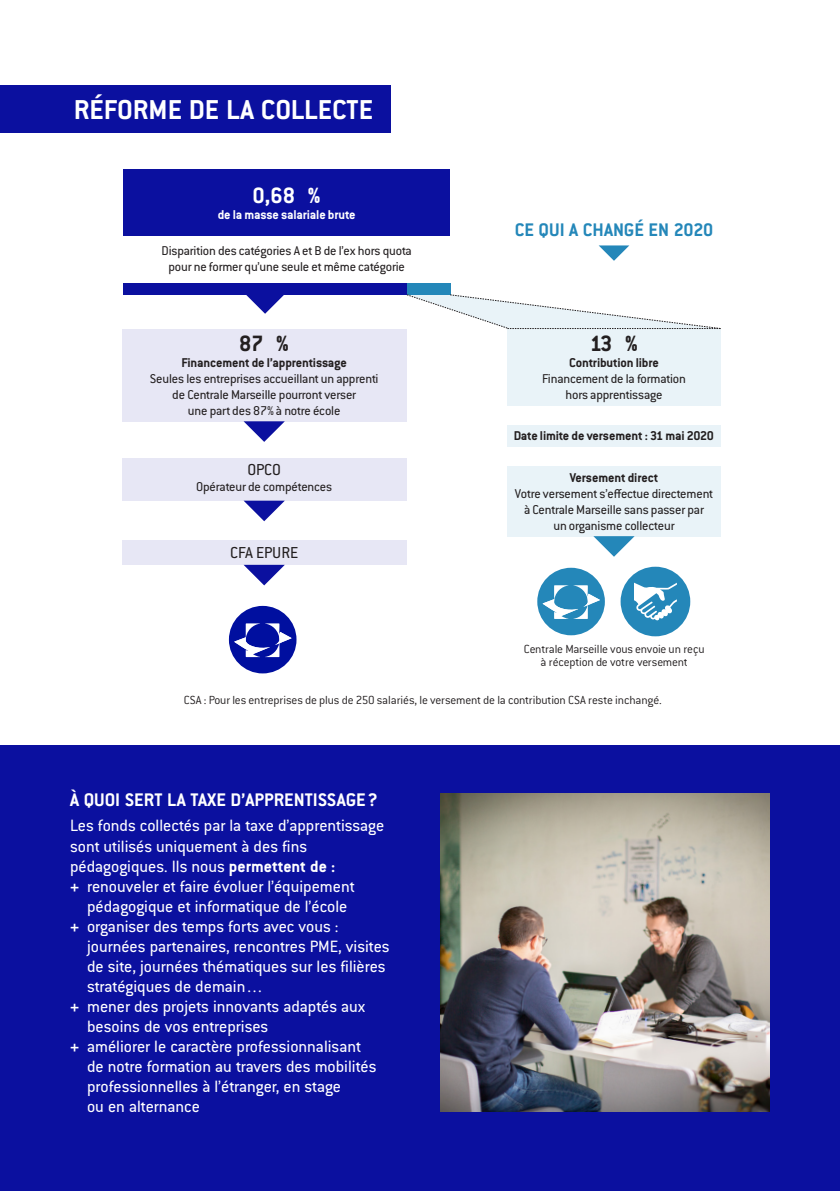
<style>
.page{position:relative;width:840px;height:1191px;background:#fff}
.page>*{position:absolute;margin:0;border:0;box-sizing:border-box;transform-origin:0 0}
.Liste{font:700 30px "Conduit ITC Std";color:#fff}
.t1{font:700 24.4px "Conduit ITC Std";color:#231f20}
.t2{font:700 24.4px "Conduit ITC Std";color:#fff}
.Titre_1_Primaire{font:700 20px "Conduit ITC Std";color:#fff}
.Titre_1_Primaire-2{font:700 20px "Conduit ITC Std";color:#2487b9}
.Texte_noir{font:18px/20px "Conduit ITC Std";color:#fff}
.t3{font:17.4px "Conduit ITC Std";color:#231f20}
.t4{font:14px "Conduit ITC Std";letter-spacing:-.01em;color:#231f20}
.t5{font:700 14px "Conduit ITC Std";letter-spacing:-.01em;color:#231f20}
.t6{font:700 14px "Conduit ITC Std";letter-spacing:-.01em;color:#fff}
.t7{font:300 12.8px "Conduit ITC Std";letter-spacing:-.015em;color:#231f20}
.s1{font-weight:700}
</style>
<div class="page">
<div style="left:0;top:746px;width:839px;height:445px;background:#0b109f"></div>
<div style="left:123px;top:170px;width:327px;height:66px;background:#0b109f"></div>
<div style="left:507px;top:425px;width:213px;height:22px;background:#e9f3f8"></div>
<div style="left:507px;top:466px;width:213px;height:70px;background:#e9f3f8"></div>
<svg style="left:593px;top:536px;width:41px;height:21px"></svg>
<div style="left:122px;top:329px;width:284px;height:92px;background:#e7e7f5"></div>
<svg style="left:243px;top:421px;width:42px;height:21px"></svg>
<div style="left:122px;top:458px;width:284px;height:42px;background:#e7e7f5"></div>
<svg style="left:243px;top:500px;width:42px;height:21px"></svg>
<div style="left:122px;top:541px;width:284px;height:24px;background:#e7e7f5"></div>
<svg style="left:244px;top:565px;width:41px;height:20px"></svg>
<svg style="left:246px;top:295px;width:38px;height:19px"></svg>
<svg style="left:598px;top:245px;width:31px;height:16px"></svg>
<div style="left:123px;top:284px;width:283px;height:11px;background:#0b109f"></div>
<div style="left:406px;top:284px;width:44px;height:11px;background:#2487b9"></div>
<div style="left:507px;top:329px;width:213px;height:76px;background:#e9f3f8"></div>
<svg style="left:406px;top:294px;width:315px;height:35px"></svg>
<div style="left:0;top:85px;width:390px;height:48px;background:#0b109f"></div>
<img style="left:440px;top:793px;width:329px;height:318px">
<div style="left:229px;top:606px;width:67px;height:67px;background:#000f9f;border-radius:50%"></div>
<svg style="left:234px;top:623px;width:57px;height:34px"></svg>
<div style="left:620px;top:567px;width:70px;height:69px;background:#2487b9;border-radius:50%"></div>
<svg style="left:634px;top:582px;width:42px;height:38px"></svg>
<div style="left:537px;top:568px;width:67px;height:67px;background:#2487b9;border-radius:50%"></div>
<svg style="left:542px;top:585px;width:57px;height:34px"></svg>
<p class="Liste" style="left:74px;top:91px;width:300px">RÉFORME DE LA COLLECTE</p>
<p class="t2" style="left:252px;top:180px;width:70px">0,68 %</p>
<p class="t6" style="left:218px;top:206px;width:139px">de la masse salariale brute</p>
<p class="t4" style="left:161px;top:242px;width:252px">Disparition des catégories A et B de l’ex hors quota</p>
<p class="t4" style="left:168px;top:258px;width:238px">pour ne former qu’une seule et même catégorie</p>
<p class="t1" style="left:239px;top:328px;width:51px">87 %</p>
<p class="t5" style="left:181px;top:354px;width:167px">Financement de l’apprentissage</p>
<p class="t4" style="left:150px;top:370px;width:230px">Seules les entreprises accueillant un apprenti</p>
<p class="t4" style="left:172px;top:386px;width:185px">de Centrale Marseille pourront verser</p>
<p class="t4" style="left:188px;top:402px;width:154px">une part des 87% à notre école</p>
<p class="t3" style="left:247px;top:459px;width:35px">OPCO</p>
<p class="t4" style="left:196px;top:478px;width:137px">Opérateur de compétences</p>
<p class="t3" style="left:230px;top:542px;width:69px">CFA EPURE</p>
<p class="Titre_1_Primaire-2" style="left:514px;top:218px;width:200px">CE QUI A CHANGÉ EN 2020</p>
<p class="t1" style="left:589px;top:328px;width:50px">13 %</p>
<p class="t5" style="left:568px;top:354px;width:91px">Contribution libre</p>
<p class="t4" style="left:541px;top:370px;width:145px">Financement de la formation</p>
<p class="t4" style="left:565px;top:386px;width:98px">hors apprentissage</p>
<p class="t5" style="left:513px;top:427px;width:201px">Date limite de versement : 31 mai 2020</p>
<p class="t5" style="left:569px;top:469px;width:90px">Versement direct</p>
<p class="t4" style="left:514px;top:485px;width:199px">Votre versement s’effectue directement</p>
<p class="t4" style="left:524px;top:501px;width:181px">à Centrale Marseille sans passer par</p>
<p class="t4" style="left:553px;top:517px;width:122px">un organisme collecteur</p>
<p class="t7" style="left:523px;top:641px;width:182px">Centrale Marseille vous envoie un reçu</p>
<p class="t7" style="left:540px;top:654px;width:149px">à réception de votre versement</p>
<p class="t7" style="left:183px;top:692px;width:479px">CSA : Pour les entreprises de plus de 250 salariés, le versement de la contribution CSA reste inchangé.</p>
<p class="Titre_1_Primaire" style="left:70px;top:787px;width:309px">À QUOI SERT LA TAXE D’APPRENTISSAGE ?</p>
<p class="Texte_noir" style="left:70px;top:815px;width:315px">Les fonds collectés par la taxe d’apprentissage sont utilisés uniquement à des fins pédagogiques. Ils nous <span class="s1">permettent de :</span></p>
<p class="Texte_noir" style="left:70px;top:875px;width:286px;text-align:center"><span class="s1">+</span> renouveler et faire évoluer l’équipement pédagogique et informatique de l’école</p>
<p class="Texte_noir" style="left:87px;top:915px;width:304px;text-indent:-17px"><span class="s1">+</span> organiser des temps forts avec vous : journées partenaires, rencontres PME, visites de site, journées thématiques sur les filières stratégiques de demain…</p>
<p class="Texte_noir" style="left:87px;top:995px;width:280px;text-indent:-17px"><span class="s1">+</span> mener des projets innovants adaptés aux besoins de vos entreprises</p>
<p class="Texte_noir" style="left:87px;top:1035px;width:291px;text-indent:-17px"><span class="s1">+</span> améliorer le caractère professionnalisant de notre formation au travers des mobilités professionnelles à l’étranger, en stage<br>ou en alternance</p>
</div>
